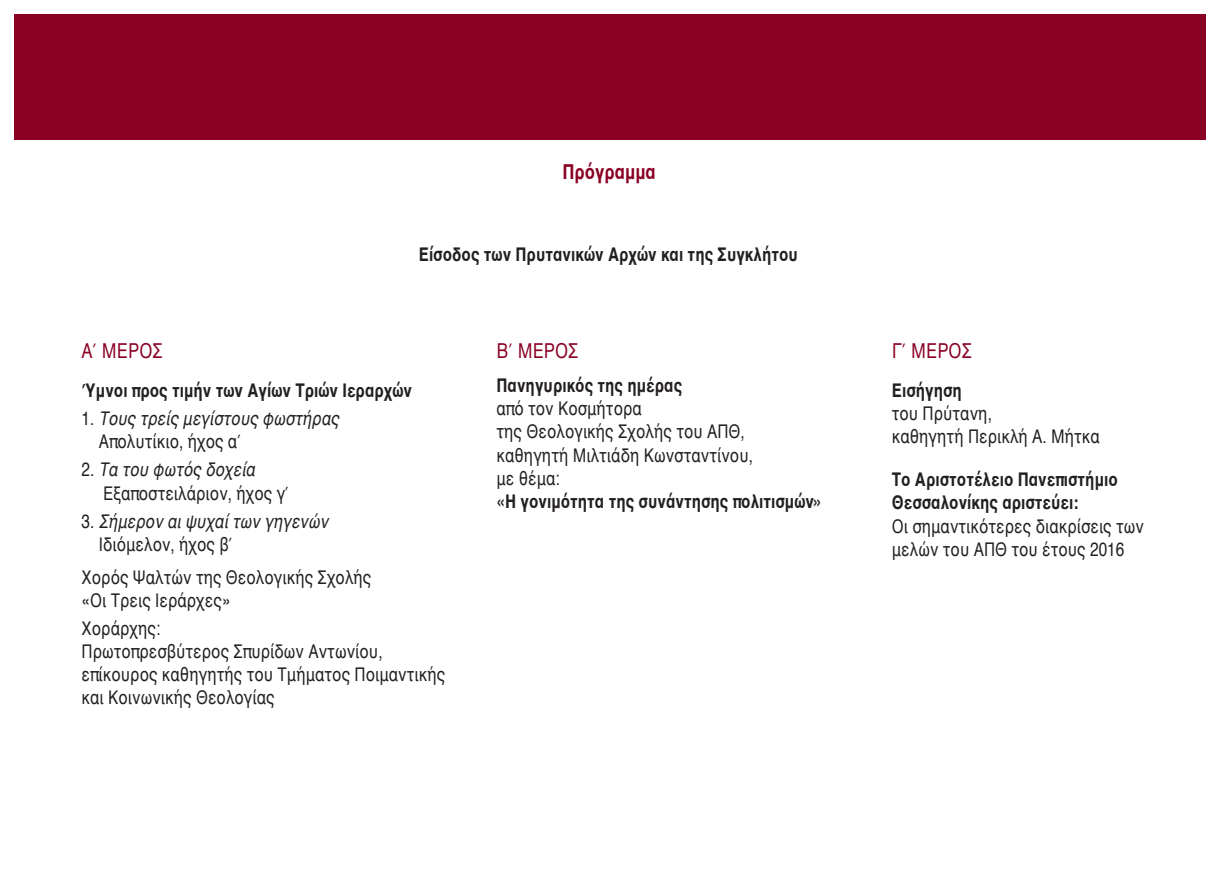
<style>
.page{position:relative;width:1221px;height:874px;background:#fff}
.page>*{position:absolute;margin:0;border:0;box-sizing:border-box;transform-origin:0 0}
.t1{font:21px "Helvetica";color:#8a0124;scale:.8 1}
.t2{font:700 21px "Helvetica";color:#8a0124;scale:.8 1}
.t3{font:19.25px/23.1px "Helvetica";color:#231f20;scale:.8 1}
.t4{font:700 19.25px/23.1px "Helvetica";color:#231f20;scale:.8 1}
.t5{font:italic 19.25px/23.1px "Helvetica";color:#231f20;scale:.8 1}
.s1{font-style:normal}
.s2{font-style:italic}
</style>
<div class="page">
<div style="left:15px;top:15px;width:1190px;height:125px;background:#8a0124"></div>
<p class="t2" style="left:562px;top:163px;width:118px">Πρόγραμμα</p>
<p class="t4" style="left:419px;top:244px;width:475px">Είσοδος των Πρυτανικών Αρχών και της Συγκλήτου</p>
<p class="t1" style="left:82px;top:342px;width:103px">Α΄ ΜΕΡΟΣ</p>
<p class="t4" style="left:82px;top:380px;width:414px">Ύμνοι προς τιμήν των Αγίων Τριών Ιεραρχών</p>
<p class="t5" style="left:99px;top:408px;width:302px;text-indent:-17px"><span class="s1">1.</span> Τους τρείς μεγίστους φωστήρας<br><span class="s1">Απολυτίκιο, ήχος α΄</span></p>
<p class="t3" style="left:103px;top:459px;width:234px;text-indent:-21px">2. <span class="s2">Τα του φωτός δοχεία<br></span>Εξαποστειλάριον, ήχος γ΄</p>
<p class="t5" style="left:99px;top:510px;width:288px;text-indent:-17px"><span class="s1">3.</span> Σήμερον αι ψυχαί των γηγενών<br><span class="s1">Ιδιόμελον, ήχος β΄</span></p>
<p class="t3" style="left:82px;top:566px;width:364px">Χορός Ψαλτών της Θεολογικής Σχολής «Οι Τρεις Ιεράρχες»</p>
<p class="t3" style="left:82px;top:618px;width:456px">Χοράρχης:<br>Πρωτοπρεσβύτερος Σπυρίδων Αντωνίου, επίκουρος καθηγητής του Τμήματος Ποιμαντικής και Κοινωνικής Θεολογίας</p>
<p class="t1" style="left:496px;top:342px;width:104px">Β΄ ΜΕΡΟΣ</p>
<p class="t4" style="left:496px;top:375px;width:234px">Πανηγυρικός της ημέρας</p>
<p class="t3" style="left:496px;top:398px;width:322px">από τον Κοσμήτορα<br>της Θεολογικής Σχολής του ΑΠΘ, καθηγητή Μιλτιάδη Κωνσταντίνου, με θέμα:</p>
<p class="t4" style="left:496px;top:490px;width:409px">«Η γονιμότητα της συνάντησης πολιτισμών»</p>
<p class="t1" style="left:891px;top:342px;width:102px">Γ΄ ΜΕΡΟΣ</p>
<p class="t4" style="left:891px;top:380px;width:89px">Εισήγηση</p>
<p class="t3" style="left:891px;top:403px;width:261px">του Πρύτανη,<br>καθηγητή Περικλή Α. Μήτκα</p>
<p class="t4" style="left:891px;top:469px;width:284px">Το Αριστοτέλειο Πανεπιστήμιο<br>Θεσσαλονίκης αριστεύει:</p>
<p class="t3" style="left:891px;top:515px;width:317px">Οι σημαντικότερες διακρίσεις των μελών του ΑΠΘ του έτους 2016</p>
</div>
